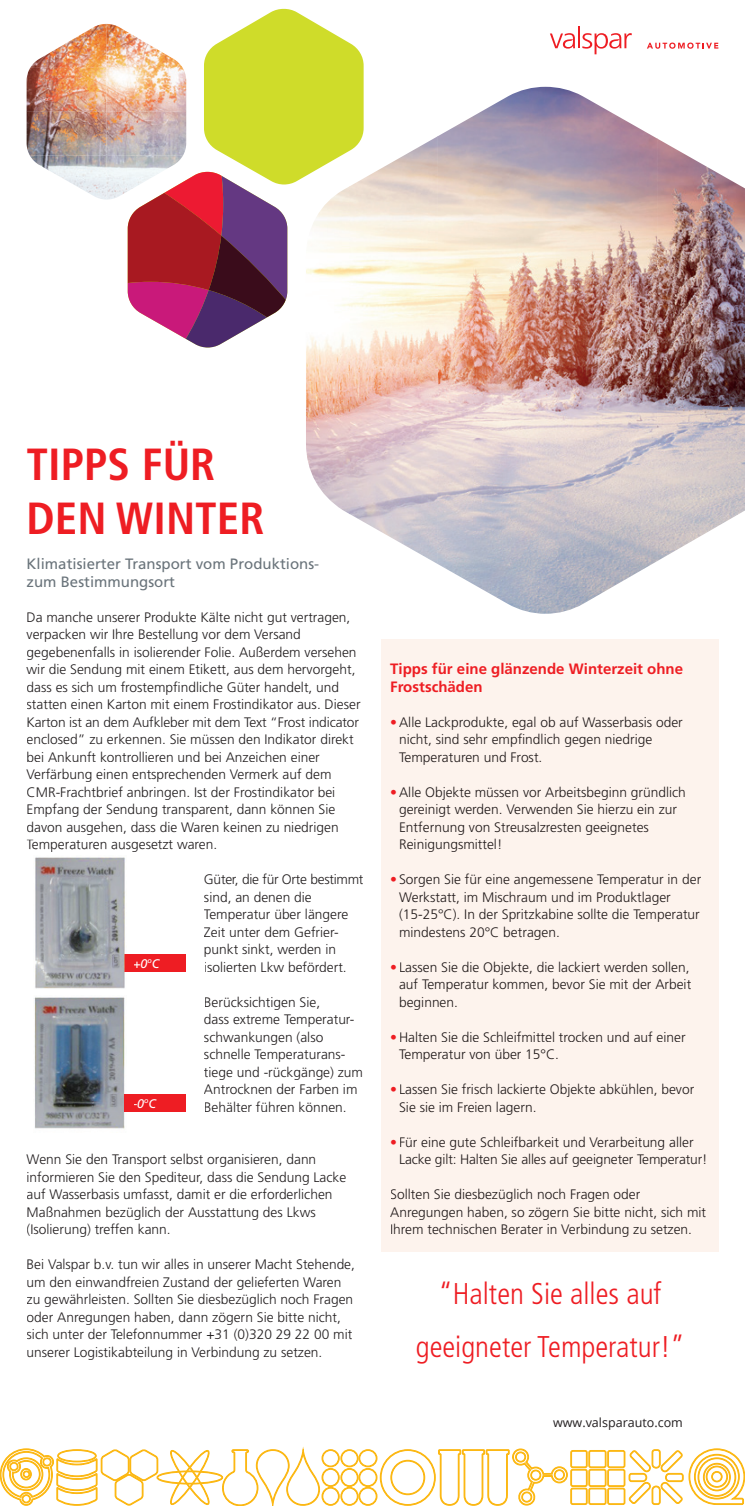
<style>
.page{position:relative;width:745px;height:1506px;background:#fff}
.page>*{position:absolute;margin:0;border:0;box-sizing:border-box;transform-origin:0 0}
.t1{font:700 condensed 45px/54px "Frutiger";color:#ee1d23}
.t2{font:300 condensed 30px/52.5px "Frutiger";color:#ee1d23;text-align:center}
.t3{font:15px/17.5px "Frutiger";color:#6a747b}
.t4{font:700 15px/17.5px "Frutiger";color:#ee1d23}
.t5{font:300 13.75px/17.5px "Frutiger";color:#231f20}
.t6{font:300 13.75px/17.5px "Frutiger";color:#221b1b}
.t7{font:12.5px "Open Sans";color:#231f20}
.t8{font:italic 12.5px "Frutiger";color:#fff}
.s1{color:#ee1d23}
</style>
<div class="page">
<div style="left:381px;top:639px;width:337px;height:613px;background:#fdf3ed"></div>
<div style="left:44px;top:954px;width:142px;height:18px;background:#ee1d23"></div>
<div style="left:44px;top:1094px;width:142px;height:18px;background:#ee1d23"></div>
<img style="left:437px;top:87px;width:220px;height:527px">
<img style="left:350px;top:137px;width:87px;height:427px">
<img style="left:656px;top:138px;width:88px;height:423px">
<img style="left:306px;top:347px;width:44px;height:167px">
<img style="left:30px;top:24px;width:98px;height:44px">
<img style="left:27px;top:68px;width:101px;height:88px">
<img style="left:30px;top:156px;width:98px;height:44px">
<svg style="left:128px;top:8px;width:235px;height:339px"></svg>
<svg style="left:0;top:1447px;width:744px;height:59px"></svg>
<hr style="left:577px;top:27px;width:2px;height:21px;background:#ee1d23">
<svg style="left:550px;top:33px;width:24px;height:16px"></svg>
<svg style="left:582px;top:33px;width:49px;height:21px"></svg>
<svg style="left:647px;top:43px;width:71px;height:6px"></svg>
<img style="left:34px;top:857px;width:91px;height:272px">
<img style="left:29px;top:849px;width:104px;height:3px">
<img style="left:44px;top:954px;width:81px;height:18px">
<img style="left:44px;top:1094px;width:81px;height:18px">
<h1 class="t1" style="left:27px;top:438px;width:239px">TIPPS FÜR<br>DEN WINTER</h1>
<p class="t3" style="left:27px;top:555px;width:294px">Klimatisierter Transport vom Produktions&shy;zum Bestimmungsort</p>
<p class="t5" style="left:27px;top:608px;width:335px">Da manche unserer Produkte Kälte nicht gut vertragen, verpacken wir Ihre Bestellung vor dem Versand gegebenenfalls in isolierender Folie. Außerdem versehen wir die Sendung mit einem Etikett, aus dem hervorgeht, dass es sich um frostempfindliche Güter handelt, und statten einen Karton mit einem Frostindikator aus. Dieser Karton ist an dem Aufkleber mit dem Text “Frost indicator enclosed” zu erkennen. Sie müssen den Indikator direkt bei Ankunft kontrollieren und bei Anzeichen einer Verfärbung einen entsprechenden Vermerk auf dem CMR-Frachtbrief anbringen. Ist der Frostindikator bei Empfang der Sendung transparent, dann können Sie davon ausgehen, dass die Waren keinen zu niedrigen Temperaturen ausgesetzt waren.</p>
<p class="t8" style="left:133px;top:956px;width:28px">+0<sup>o</sup>C</p>
<p class="t8" style="left:133px;top:1096px;width:25px">-0<sup>o</sup>C</p>
<p class="t5" style="left:204px;top:871px;width:161px">Güter, die für Orte bestimmt sind, an denen die<br>Temperatur über längere<br>Zeit unter dem Gefrier&shy;punkt sinkt, werden in isolierten Lkw befördert.</p>
<p class="t5" style="left:204px;top:993px;width:160px">Berücksichtigen Sie,<br>dass extreme Temperatur&shy;schwankungen (also schnelle Temperaturans&shy;tiege und -rückgänge) zum<br>Antrocknen der Farben im<br>Behälter führen können.</p>
<p class="t5" style="left:27px;top:1151px;width:321px">Wenn Sie den Transport selbst organisieren, dann informieren Sie den Spediteur, dass die Sendung Lacke auf Wasserbasis umfasst, damit er die erforderlichen Maßnahmen bezüglich der Ausstattung des Lkws (Isolierung) treffen kann.</p>
<p class="t5" style="left:27px;top:1256px;width:330px">Bei Valspar b.v. tun wir alles in unserer Macht Stehende, um den einwandfreien Zustand der gelieferten Waren zu gewährleisten. Sollten Sie diesbezüglich noch Fragen oder Anregungen haben, dann zögern Sie bitte nicht, sich unter der Telefonnummer +31 (0)320 29 22 00 mit unserer Logistikabteilung in Verbindung zu setzen.</p>
<p class="t4" style="left:390px;top:660px;width:294px">Tipps für eine glänzende Winterzeit ohne<br>Frostschäden</p>
<p class="t6" style="left:399px;top:713px;width:285px;text-indent:-9px"><span class="s1">•</span>Alle Lackprodukte, egal ob auf Wasserbasis oder nicht, sind sehr empfindlich gegen niedrige<br>Temperaturen und Frost.</p>
<p class="t6" style="left:399px;top:783px;width:288px;text-indent:-9px"><span class="s1">•</span>Alle Objekte müssen vor Arbeitsbeginn gründlich gereinigt werden. Verwenden Sie hierzu ein zur Entfernung von Streusalzresten geeignetes Reinigungsmittel!</p>
<p class="t6" style="left:399px;top:871px;width:303px;text-indent:-9px"><span class="s1">•</span> Sorgen Sie für eine angemessene Temperatur in der Werkstatt, im Mischraum und im Produktlager (15-25°C). In der Spritzkabine sollte die Temperatur mindestens 20°C betragen.</p>
<p class="t6" style="left:399px;top:958px;width:293px;text-indent:-9px"><span class="s1">•</span> Lassen Sie die Objekte, die lackiert werden sollen, auf Temperatur kommen, bevor Sie mit der Arbeit beginnen.</p>
<p class="t6" style="left:399px;top:1028px;width:288px;text-indent:-9px"><span class="s1">•</span>Halten Sie die Schleifmittel trocken und auf einer<br>Temperatur von über 15°C.</p>
<p class="t6" style="left:399px;top:1081px;width:296px;text-indent:-9px"><span class="s1">•</span> Lassen Sie frisch lackierte Objekte abkühlen, bevor<br>Sie sie im Freien lagern.</p>
<p class="t6" style="left:399px;top:1133px;width:310px;text-indent:-9px"><span class="s1">•</span> Für eine gute Schleifbarkeit und Verarbeitung aller<br>Lacke gilt: Halten Sie alles auf geeigneter Temperatur!</p>
<p class="t6" style="left:390px;top:1186px;width:317px">Sollten Sie diesbezüglich noch Fragen oder<br>Anregungen haben, so zögern Sie bitte nicht, sich mit<br>Ihrem technischen Berater in Verbindung zu setzen.</p>
<h2 class="t2" style="left:415px;top:1268px;width:270px">“Halten Sie alles auf geeigneter Temperatur!”</h2>
<p class="t7" style="left:552px;top:1413px;width:131px">www.valsparauto.com</p>
</div>
